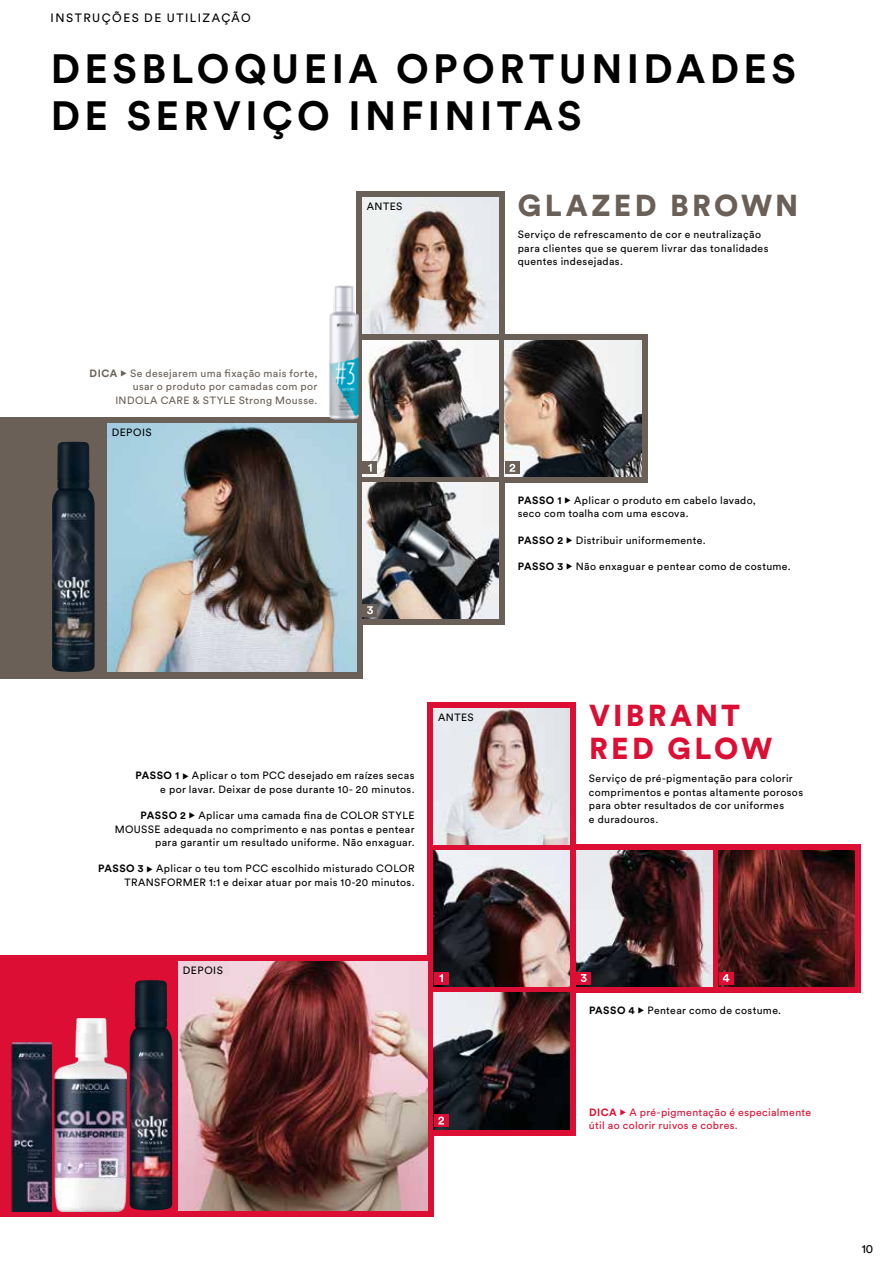
<style>
.page{position:relative;width:893px;height:1263px;background:#fff}
.page>*{position:absolute;margin:0;border:0;box-sizing:border-box;transform-origin:0 0}
.t1{font:700 40.5px/46.5px "Circular Pro";letter-spacing:.11em;color:#000}
.t2{font:900 30px/33px "Circular Pro";letter-spacing:.105em;color:#dc0e33}
.t3{font:900 30px "Circular Pro";letter-spacing:.11em;color:#6a6057}
.t4{font:12px "Circular Pro";letter-spacing:.12em;color:#000}
.t5{font:10.5px/13.5px "Circular Pro";letter-spacing:.035em;color:#000}
.t6{font:10.5px/13.5px "Circular Pro";letter-spacing:.035em;color:#6a6057;text-align:right}
.t7{font:10.5px/13.5px "Circular Pro";letter-spacing:.035em;color:#dc0e33}
.s1{font-weight:700}
</style>
<div class="page">
<div style="left:0;top:955px;width:434px;height:261px;background:#dc0e33"></div>
<div style="left:427px;top:702px;width:149px;height:433px;background:#dc0e33"></div>
<div style="left:570px;top:844px;width:291px;height:149px;background:#dc0e33"></div>
<img style="left:130px;top:980px;width:42px;height:230px">
<div style="left:0;top:417px;width:362px;height:261px;background:#6a6057"></div>
<div style="left:356px;top:191px;width:149px;height:434px;background:#6a6057"></div>
<img style="left:11px;top:1042px;width:41px;height:169px">
<img style="left:362px;top:198px;width:137px;height:136px">
<img style="left:434px;top:708px;width:136px;height:136px">
<img style="left:576px;top:850px;width:136px;height:136px">
<img style="left:719px;top:850px;width:136px;height:136px">
<img style="left:434px;top:993px;width:136px;height:136px">
<img style="left:107px;top:423px;width:249px;height:249px">
<img style="left:179px;top:961px;width:248px;height:249px">
<img style="left:362px;top:340px;width:137px;height:136px">
<img style="left:434px;top:850px;width:136px;height:136px">
<div style="left:499px;top:334px;width:148px;height:149px;background:#6a6057"></div>
<img style="left:52px;top:442px;width:43px;height:230px">
<div style="left:362px;top:461px;width:15px;height:13px;background:#6a6057"></div>
<svg style="left:368px;top:464px;width:4px;height:8px"></svg>
<img style="left:329px;top:285px;width:30px;height:135px">
<img style="left:505px;top:340px;width:136px;height:136px">
<img style="left:362px;top:483px;width:137px;height:136px">
<div style="left:362px;top:604px;width:15px;height:13px;background:#6a6057"></div>
<svg style="left:367px;top:606px;width:6px;height:8px"></svg>
<div style="left:505px;top:461px;width:15px;height:13px;background:#6a6057"></div>
<svg style="left:509px;top:464px;width:6px;height:8px"></svg>
<div style="left:434px;top:972px;width:15px;height:12px;background:#dc0e33"></div>
<svg style="left:439px;top:974px;width:4px;height:8px"></svg>
<div style="left:576px;top:972px;width:15px;height:12px;background:#dc0e33"></div>
<svg style="left:581px;top:974px;width:6px;height:8px"></svg>
<div style="left:434px;top:1114px;width:15px;height:13px;background:#dc0e33"></div>
<svg style="left:438px;top:1116px;width:6px;height:8px"></svg>
<div style="left:719px;top:972px;width:14px;height:12px;background:#dc0e33"></div>
<svg style="left:723px;top:974px;width:6px;height:8px"></svg>
<img style="left:55px;top:1018px;width:71px;height:193px">
<p class="t4" style="left:51px;top:10px;width:202px">INSTRUÇÕES DE UTILIZAÇÃO</p>
<h1 class="t1" style="left:51px;top:44px;width:747px">DESBLOQUEIA OPORTUNIDADES<br>DE SERVIÇO INFINITAS</h1>
<p class="t5" style="left:367px;top:200px;width:37px">ANTES</p>
<p class="t6" style="left:90px;top:366px;width:229px"><span class="s1">DICA</span> ◆ Se desejarem uma fixação mais forte, usar o produto por camadas com por<br>INDOLA CARE &amp; STYLE Strong Mousse.</p>
<p class="t5" style="left:112px;top:425px;width:42px">DEPOIS</p>
<h2 class="t3" style="left:518px;top:184px;width:282px">GLAZED BROWN</h2>
<p class="t5" style="left:518px;top:227px;width:252px">Serviço de refrescamento de cor e neutralização para clientes que se querem livrar das tonalidades quentes indesejadas.</p>
<p class="t5" style="left:518px;top:493px;width:240px"><span class="s1">PASSO 1</span> ◆ Aplicar o produto em cabelo lavado, seco com toalha com uma escova.</p>
<p class="t5" style="left:518px;top:533px;width:189px"><span class="s1">PASSO 2</span> ◆ Distribuir uniformemente.</p>
<p class="t5" style="left:518px;top:559px;width:275px"><span class="s1">PASSO 3</span> ◆ Não enxaguar e pentear como de costume.</p>
<p class="t5" style="left:136px;top:768px;width:281px;text-align:right"><span class="s1">PASSO 1</span> ◆ Aplicar o tom PCC desejado em raízes secas e por lavar. Deixar de pose durante 10- 20 minutos.</p>
<p class="t5" style="left:115px;top:808px;width:301px;text-align:right"><span class="s1">PASSO 2</span> ◆ Aplicar uma camada fina de COLOR STYLE<br>MOUSSE adequada no comprimento e nas pontas e pentear para garantir um resultado uniforme. Não enxaguar.</p>
<p class="t5" style="left:98px;top:861px;width:318px;text-align:right"><span class="s1">PASSO 3</span> ◆ Aplicar o teu tom PCC escolhido misturado COLOR<br>TRANSFORMER 1:1 e deixar atuar por mais 10-20 minutos.</p>
<p class="t5" style="left:438px;top:710px;width:37px">ANTES</p>
<p class="t5" style="left:183px;top:963px;width:42px">DEPOIS</p>
<h2 class="t2" style="left:589px;top:698px;width:185px">VIBRANT<br>RED GLOW</h2>
<p class="t5" style="left:589px;top:771px;width:216px">Serviço de pré-pigmentação para colorir comprimentos e pontas altamente porosos para obter resultados de cor uniformes<br>e duradouros.</p>
<p class="t5" style="left:589px;top:1003px;width:194px"><span class="s1">PASSO 4</span> ◆ Pentear como de costume.</p>
<p class="t7" style="left:589px;top:1105px;width:224px"><span class="s1">DICA</span> ◆ A pré-pigmentação é especialmente útil ao colorir ruivos e cobres.</p>
<p class="t4" style="left:862px;top:1241px;width:13px">10</p>
</div>
